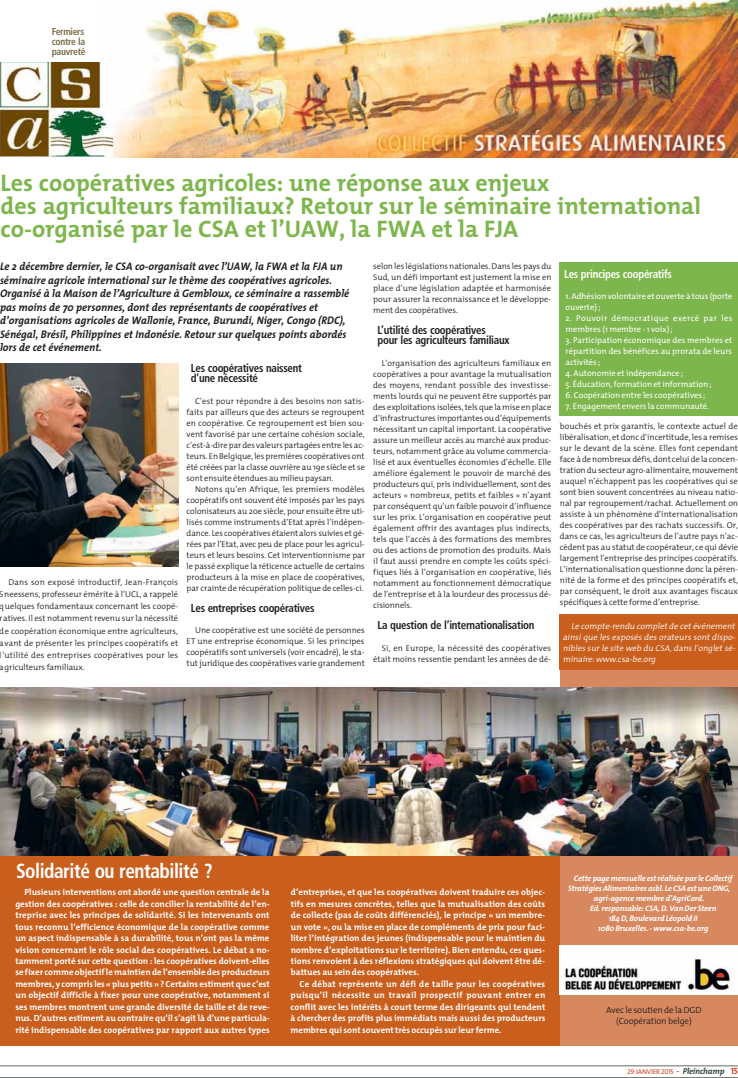
<style>
.page{position:relative;width:738px;height:1078px;background:#fff}
.page>*{position:absolute;margin:0;border:0;box-sizing:border-box;transform-origin:0 0}
.t1{font:700 24px/23px "The Mix";color:#7db64c}
.t2{font:700 condensed 20.3px "Frutiger LT Std";letter-spacing:-.025em;color:#fff;scale:.95 1}
.t3{font:700 condensed 11.5px/10px "Frutiger LT Std";letter-spacing:-.025em;color:#231f20;scale:.95 1}
.t4{font:700 condensed 11.5px "Frutiger LT Std";letter-spacing:-.025em;color:#fff;scale:.95 1}
.t5{font:italic 700 11px/13.5px "The Mix";color:#231f20;scale:.95 1}
.t6{font:700 condensed 10px/10px "Frutiger LT Std";letter-spacing:-.025em;color:#796e44;scale:.95 1}
.t7{font:300 9px/11px "The Mix";letter-spacing:-.015em;color:#231f20;text-align:center}
.t8{font:700 8.8px/11.4px "The Mix";color:#fff;text-align:justify}
.t9{font:300 8.5px/11px "The Mix";letter-spacing:-.005em;color:#231f20;text-align:justify}
.t10{font:8.5px/11px "The Mix";letter-spacing:-.005em;color:#fff}
.t11{font:italic 300 8.5px/11px "The Mix";color:#fff;text-align:justify}
.t12{font:8.5px/11px "The Mix";letter-spacing:.045em;color:#fff}
.t13{font:italic 700 8px "The Mix";letter-spacing:-.015em;color:#fff}
.t14{font:7px "The Mix Caps";letter-spacing:-.025em;color:#d24426}
.s1{font-size:9px;color:#37473e}
.s2{font-family:"The Mix";font-weight:700;font-style:italic;font-size:8.5px;color:#37473e}
.s3{font-family:"The Mix Bold Caps";font-size:9px}
</style>
<div class="page">
<hr style="left:0;top:1065px;width:737px;height:1px;background:#646c64">
<hr style="left:0;top:1076px;width:737px;height:1px;background:#646c64">
<div style="left:0;top:688px;width:737px;height:357px;background:#c95e1d"></div>
<img style="left:112px;top:0;width:625px;height:157px">
<img style="left:0;top:62px;width:112px;height:95px">
<div style="left:560px;top:613px;width:177px;height:432px;background:#d8885f"></div>
<img style="left:559px;top:945px;width:178px;height:48px">
<img style="left:0;top:687px;width:737px;height:168px">
<img style="left:0;top:363px;width:178px;height:203px">
<div style="left:559px;top:262px;width:178px;height:153px;background:#7db64c"></div>
<div style="left:559px;top:614px;width:178px;height:56px;background:#c95e1d"></div>
<p class="t6" style="left:52px;top:27px;width:37px">Fermiers contre la pauvreté</p>
<h1 class="t1" style="left:1px;top:173px;width:701px">Les coopératives agricoles: une réponse aux enjeux<br>des agriculteurs familiaux? Retour sur le séminaire international co-organisé par le CSA et l’UAW, la FWA et la FJA</h1>
<p class="t5" style="left:0;top:260px;width:369px">Le 2 décembre dernier, le CSA co-organisait avec l’UAW, la FWA et la FJA un séminaire agricole international sur le thème des coopératives agricoles.<br>Organisé à la Maison de l’Agriculture à Gembloux, ce séminaire a rassemblé pas moins de 70 personnes, dont des représentants de coopératives et d’organisations agricoles de Wallonie, France, Burundi, Niger, Congo (RDC), Sénégal, Brésil, Philippines et Indonésie. Retour sur quelques points abordés lors de cet événement.</p>
<h3 class="t3" style="left:191px;top:363px;width:118px">Les coopératives naissent d’une nécessité</h3>
<p class="t9" style="left:186px;top:395px;width:180px;text-indent:9px">C’est pour répondre à des besoins non satis&shy;faits par ailleurs que des acteurs se regroupent en coopérative. Ce regroupement est bien sou&shy;vent favorisé par une certaine cohésion sociale, c’est-à-dire par des valeurs partagées entre les ac&shy;teurs. En Belgique, les premières coopératives ont été créées par la classe ouvrière au 19e siècle et se sont ensuite étendues au milieu paysan.</p>
<p class="t9" style="left:186px;top:483px;width:180px;text-indent:9px">Notons qu’en Afrique, les premiers modèles coopératifs ont souvent été imposés par les pays colonisateurs au 20e siècle, pour ensuite être uti&shy;lisés comme instruments d’Etat après l’indépen&shy;dance. Les coopératives étaient alors suivies et gé&shy;rées par l’Etat, avec peu de place pour les agricul&shy;teurs et leurs besoins. Cet interventionnisme par le passé explique la réticence actuelle de certains producteurs à la mise en place de coopératives, par crainte de récupération politique de celles-ci.</p>
<h3 class="t3" style="left:191px;top:603px;width:131px">Les entreprises coopératives</h3>
<p class="t9" style="left:186px;top:624px;width:180px;text-indent:8px">Une coopérative est une société de personnes ET une entreprise économique. Si les principes coopératifs sont universels (voir encadré), le sta&shy;tut juridique des coopératives varie grandement</p>
<p class="t9" style="left:0;top:576px;width:180px;line-height:12.2px;text-indent:9px">Dans son exposé introductif, Jean-François Sneessens, professeur émérite à l’UCL, a rappelé quelques fondamentaux concernant les coopé&shy;ratives. Il est notamment revenu sur la nécessité de coopération économique entre agriculteurs, avant de présenter les principes coopératifs et l’utilité des entreprises coopératives pour les agriculteurs familiaux.</p>
<p class="t9" style="left:373px;top:260px;width:179px">selon les législations nationales. Dans les pays du Sud, un défi important est justement la mise en place d’une législation adaptée et harmonisée pour assurer la reconnaissance et le développe&shy;ment des coopératives.</p>
<h3 class="t3" style="left:377px;top:325px;width:140px">L’utilité des coopératives<br>pour les agriculteurs familiaux</h3>
<p class="t9" style="left:373px;top:357px;width:180px;text-indent:8px">L’organisation des agriculteurs familiaux en coopératives a pour avantage la mutualisation des moyens, rendant possible des investisse&shy;ments lourds qui ne peuvent être supportés par des exploitations isolées, tels que la mise en place d’infrastructures importantes ou d’équipements nécessitant un capital important. La coopérative assure un meilleur accès au marché aux produc&shy;teurs, notamment grâce au volume commercia&shy;lisé et aux éventuelles économies d’échelle. Elle améliore également le pouvoir de marché des producteurs qui, pris individuellement, sont des acteurs « nombreux, petits et faibles » n’ayant par conséquent qu’un faible pouvoir d’influence sur les prix. L’organisation en coopérative peut également offrir des avantages plus indirects, tels que l’accès à des formations des membres ou des actions de promotion des produits. Mais il faut aussi prendre en compte les coûts spéci&shy;fiques liés à l’organisation en coopérative, liés notamment au fonctionnement démocratique de l’entreprise et à la lourdeur des processus dé&shy;cisionnels.</p>
<h3 class="t3" style="left:377px;top:620px;width:167px">La question de l’internationalisation</h3>
<p class="t9" style="left:373px;top:642px;width:179px;text-align:right">Si, en Europe, la nécessité des coopératives était moins ressentie pendant les années de dé-</p>
<h3 class="t4" style="left:563px;top:268px;width:115px">Les principes coopératifs</h3>
<p class="t10" style="left:565px;top:291px;width:168px">1. Adhésion volontaire et ouverte à tous (porte ouverte) ;</p>
<p class="t12" style="left:565px;top:313px;width:168px">2. Pouvoir démocratique exercé par les membres (1 membre - 1 voix) ;</p>
<p class="t10" style="left:565px;top:335px;width:168px;text-align:justify">3. Participation économique des membres et répartition des bénéfices au prorata de leurs activités ;</p>
<p class="t10" style="left:565px;top:368px;width:119px">4. Autonomie et indépendance ;</p>
<p class="t10" style="left:565px;top:379px;width:147px">5. Éducation, formation et information ;</p>
<p class="t10" style="left:565px;top:390px;width:141px">6. Coopération entre les coopératives ;</p>
<p class="t10" style="left:565px;top:401px;width:145px">7. Engagement envers la communauté.</p>
<p class="t9" style="left:559px;top:421px;width:180px">bouchés et prix garantis, le contexte actuel de libéralisation, et donc d’incertitude, les a remises sur le devant de la scène. Elles font cependant face à de nombreux défis, dont celui de la concen&shy;tration du secteur agro-alimentaire, mouvement auquel n’échappent pas les coopératives qui se sont bien souvent concentrées au niveau natio&shy;nal par regroupement/rachat. Actuellement on assiste à un phénomène d’internationalisation des coopératives par des rachats successifs. Or, dans ce cas, les agriculteurs de l’autre pays n’ac&shy;cèdent pas au statut de coopérateur, ce qui dévie largement l’entreprise des principes coopératifs.<br>L’internationalisation questionne donc la péren&shy;nité de la forme et des principes coopératifs et, par conséquent, le droit aux avantages fiscaux spécifiques à cette forme d’entreprise.</p>
<p class="t11" style="left:562px;top:620px;width:175px;text-indent:9px">Le compte-rendu complet de cet événement ainsique les exposés des orateurs sont dispo&shy;nibles sur le site web du CSA,dans l’onglet sé&shy;minaire:www.csa-be.org</p>
<h2 class="t2" style="left:16px;top:861px;width:208px">Solidarité ou rentabilité ?</h2>
<p class="t8" style="left:15px;top:886px;width:256px;text-indent:9px">Plusieurs interventions ont abordé une question centrale de la gestion des coopératives : celle de concilier la rentabilité de l’en&shy;treprise avec les principes de solidarité. Si les intervenants ont tous reconnu l’efficience économique de la coopérative comme un aspect indispensable à sa durabilité, tous n’ont pas la même vision concernant le rôle social des coopératives. Le débat a no&shy;tamment porté sur cette question : les coopératives doivent-elles se fixer comme objectif le maintien de l’ensemble des producteurs membres, y compris les « plus petits » ? Certains estiment que c’est un objectif difficile à fixer pour une coopérative, notamment si ses membres montrent une grande diversité de taille et de reve&shy;nus. D’autres estiment au contraire qu’il s’agit là d’une particula&shy;rité indispensable des coopératives par rapport aux autres types</p>
<p class="t8" style="left:290px;top:886px;width:256px">d’entreprises, et que les coopératives doivent traduire ces objec&shy;tifs en mesures concrètes, telles que la mutualisation des coûts de collecte (pas de coûts différenciés), le principe « un membre&shy;un vote », ou la mise en place de compléments de prix pour faci&shy;liter l’intégration des jeunes (indispensable pour le maintien du nombre d’exploitations sur le territoire). Bien entendu, ces ques&shy;tions renvoient à des réflexions stratégiques qui doivent être dé&shy;battues au sein des coopératives.</p>
<p class="t8" style="left:290px;top:978px;width:256px;text-indent:9px">Ce débat représente un défi de taille pour les coopératives puisqu’il nécessite un travail prospectif pouvant entrer en conflit avec les intérêts à court terme des dirigeants qui tendent à chercher des profits plus immédiats mais aussi des producteurs membres qui sont souvent très occupés sur leur ferme.</p>
<p class="t13" style="left:573px;top:874px;width:160px">Cette page mensuelle est réalisée par le Collectif</p>
<p class="t13" style="left:567px;top:884px;width:163px">Stratégies Alimentaires asbl. Le CSA est une ONG,</p>
<p class="t13" style="left:593px;top:894px;width:112px">agri-agence membre d’AgriCord.</p>
<p class="t13" style="left:589px;top:904px;width:128px">Ed. responsable: CSA, D. Van Der Steen</p>
<p class="t13" style="left:608px;top:914px;width:90px">184 D, Boulevard Léopold II</p>
<p class="t13" style="left:597px;top:924px;width:112px">1080 Bruxelles. - www.csa-be.org</p>
<p class="t7" style="left:605px;top:1004px;width:97px">Avec le soutien de la DGD (Coopération belge)</p>
<p class="t14" style="left:626px;top:1069px;width:112px">29 JANVIER 2015 <span class="s1">-</span> <span class="s2">Pleinchamp</span> <span class="s3">15</span></p>
</div>
